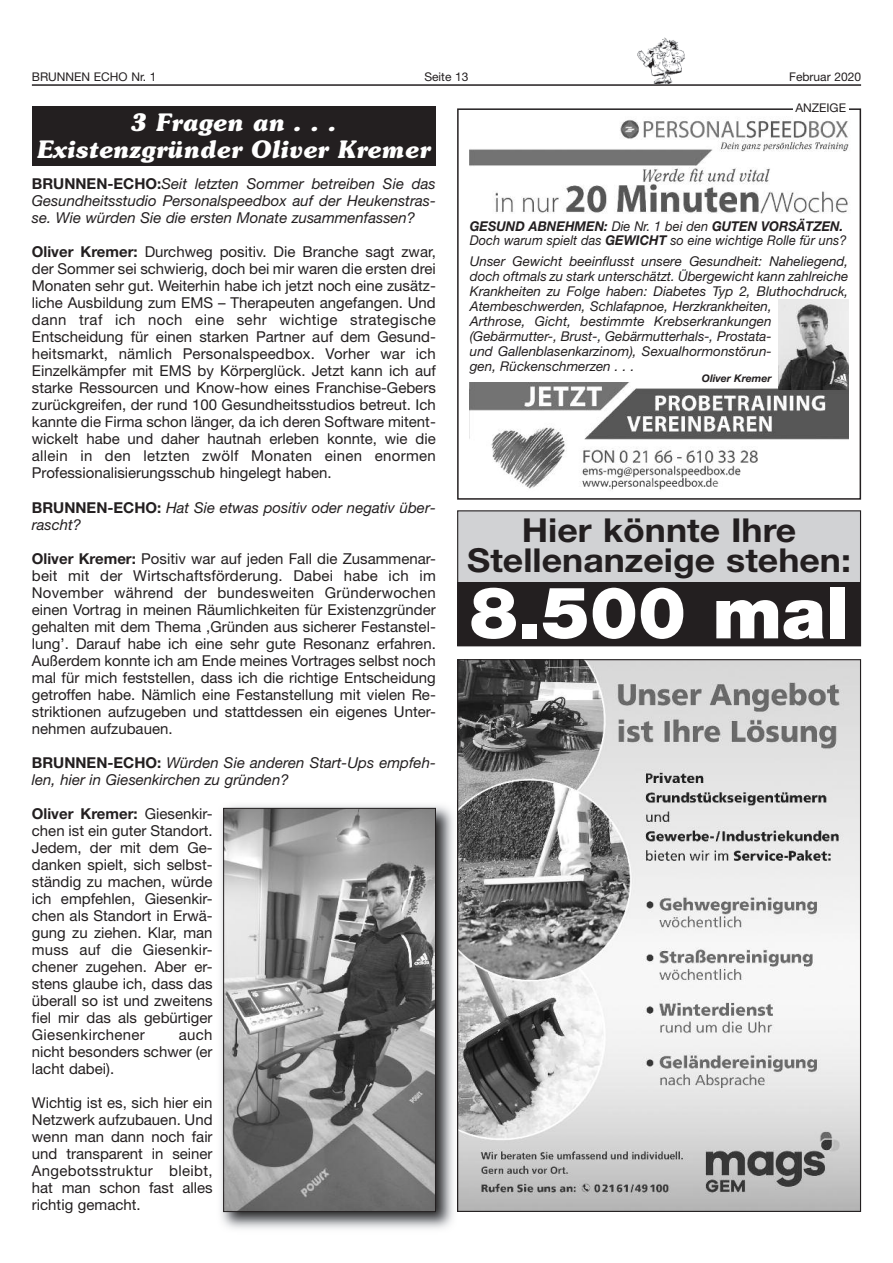
<style>
.page{position:relative;width:893px;height:1263px;background:#fff}
.page>*{position:absolute;margin:0;border:0;box-sizing:border-box;transform-origin:0 0}
.t1{font:900 72px "Helvetica Neue";color:#fff}
.t2{font:700 33px/30px "Helvetica Neue";color:#231f20;text-align:center;scale:1.08 1}
.t3{font:italic 700 24px/27px "Souvenir";color:#fff;text-align:center;scale:.95 1}
.t4{font:15px/17px "Helvetica Neue";color:#231f20;text-align:justify}
.t5{font:italic 15px/17px "Helvetica Neue";color:#231f20}
.t6{font:italic 13.5px/15px "Helvetica Neue";color:#231f20}
.t7{font:italic 13.5px/14.2px "Helvetica Neue";color:#231f20;scale:.95 1}
.t8{font:12px "Helvetica Neue";color:#231f20}
.t9{font:italic 700 10.5px "Helvetica Neue";color:#231f20}
.s1{font-weight:700;font-style:normal}
.s2{font-weight:700}
</style>
<div class="page">
<hr style="left:32px;top:84px;width:829px;height:2px;background:#231f20">
<img style="left:459px;top:661px;width:400px;height:549px">
<img style="left:637px;top:37px;width:48px;height:46px">
<div style="left:32px;top:106px;width:404px;height:60px;background:#231f20"></div>
<div style="left:458px;top:511px;width:402px;height:135px;background:#d1d2d4"></div>
<div style="left:457px;top:583px;width:404px;height:63px;background:#231f20"></div>
<div style="left:457px;top:108px;width:404px;height:392px;border:2px solid #231f20"></div>
<img style="left:470px;top:119px;width:380px;height:94px">
<div style="left:793px;top:102px;width:55px;height:17px;background:#fff"></div>
<img style="left:470px;top:383px;width:378px;height:107px">
<img style="left:778px;top:300px;width:70px;height:89px">
<img style="left:221px;top:805px;width:233px;height:424px">
<img style="left:457px;top:801px;width:2px;height:411px">
<img style="left:225px;top:810px;width:209px;height:400px">
<div style="left:223px;top:808px;width:213px;height:404px;border:1px solid #231f20"></div>
<p class="t8" style="left:32px;top:72px;width:126px">BRUNNEN ECHO Nr. 1</p>
<p class="t8" style="left:424px;top:72px;width:46px">Seite 13</p>
<p class="t8" style="left:789px;top:72px;width:73px">Februar 2020</p>
<h3 class="t3" style="left:37px;top:111px;width:415px">3 Fragen an . . .<br>Existenzgründer Oliver Kremer</h3>
<p class="t5" style="left:32px;top:177px;width:405px;text-align:justify"><span class="s1">BRUNNEN-ECHO:</span>Seit letzten Sommer betreiben Sie das Gesundheitsstudio Personalspeedbox auf der Heukenstras&shy;se. Wie würden Sie die ersten Monate zusammenfassen?</p>
<p class="t4" style="left:32px;top:245px;width:405px"><span class="s2">Oliver Kremer:</span> Durchweg positiv. Die Branche sagt zwar, der Sommer sei schwierig, doch bei mir waren die ersten drei Monaten sehr gut. Weiterhin habe ich jetzt noch eine zusätz&shy;liche Ausbildung zum EMS – Therapeuten angefangen. Und dann traf ich noch eine sehr wichtige strategische Entscheidung für einen starken Partner auf dem Gesund&shy;heitsmarkt, nämlich Personalspeedbox. Vorher war ich Einzelkämpfer mit EMS by Körperglück. Jetzt kann ich auf starke Ressourcen und Know-how eines Franchise-Gebers zurückgreifen, der rund 100 Gesundheitsstudios betreut. Ich kannte die Firma schon länger, da ich deren Software mitent&shy;wickelt habe und daher hautnah erleben konnte, wie die allein in den letzten zwölf Monaten einen enormen Professionalisierungsschub hingelegt haben.</p>
<p class="t5" style="left:32px;top:500px;width:405px"><span class="s1">BRUNNEN-ECHO:</span> Hat Sie etwas positiv oder negativ über&shy;rascht?</p>
<p class="t4" style="left:32px;top:551px;width:405px"><span class="s2">Oliver Kremer:</span> Positiv war auf jeden Fall die Zusammenar&shy;beit mit der Wirtschaftsförderung. Dabei habe ich im November während der bundesweiten Gründerwochen einen Vortrag in meinen Räumlichkeiten für Existenzgründer gehalten mit dem Thema ‚Gründen aus sicherer Festanstel&shy;lung’. Darauf habe ich eine sehr gute Resonanz erfahren.<br>Außerdem konnte ich am Ende meines Vortrages selbst noch mal für mich feststellen, dass ich die richtige Entscheidung getroffen habe. Nämlich eine Festanstellung mit vielen Re&shy;striktionen aufzugeben und stattdessen ein eigenes Unter&shy;nehmen aufzubauen.</p>
<p class="t5" style="left:32px;top:755px;width:405px"><span class="s1">BRUNNEN-ECHO:</span> Würden Sie anderen Start-Ups empfeh&shy;len, hier in Giesenkirchen zu gründen?</p>
<p class="t4" style="left:32px;top:806px;width:182px"><span class="s2">Oliver Kremer:</span> Giesenkir&shy;chen ist ein guter Standort.<br>Jedem, der mit dem Ge&shy;danken spielt, sich selbst&shy;ständig zu machen, würde ich empfehlen, Giesenkir&shy;chen als Standort in Erwä&shy;gung zu ziehen. Klar, man muss auf die Giesenkir&shy;chener zugehen. Aber er&shy;stens glaube ich, dass das überall so ist und zweitens fiel mir das als gebürtiger Giesenkirchener</p>
<p class="t8" style="left:795px;top:104px;width:52px">ANZEIGE</p>
<p class="t7" style="left:470px;top:220px;width:398px"><span class="s2">GESUND ABNEHMEN:</span> Die Nr. 1 bei den <span class="s2">GUTEN VORSÄTZEN.<br></span>Doch warum spielt das <span class="s2">GEWICHT</span> so eine wichtige Rolle für uns?</p>
<p class="t6" style="left:470px;top:255px;width:380px">Unser Gewicht beeinflusst unsere Gesundheit: Naheliegend, doch oftmals zu stark unterschätzt. Übergewicht kann zahlreiche Krankheiten zu Folge haben: Diabetes Typ 2, Bluthochdruck, Atembeschwerden, Schlafapnoe, Herzkrankheiten,<br>Arthrose, Gicht, bestimmte Krebserkrankungen (Gebärmutter-, Brust-, Gebärmutterhals-, Prostata-<br>und Gallenblasenkarzinom), Sexualhormonstörun-<br>gen, Rückenschmerzen . . .</p>
<p class="t9" style="left:702px;top:374px;width:71px">Oliver Kremer</p>
<h2 class="t2" style="left:467px;top:519px;width:357px">Hier könnte Ihre<br>Stellenanzeige stehen:</h2>
<h1 class="t1" style="left:470px;top:587px;width:380px">8.500 mal</h1>
<p class="t4" style="left:32px;top:1027px;width:182px;text-indent:147px">auch nicht besonders schwer (er lacht dabei).</p>
<p class="t4" style="left:32px;top:1095px;width:182px">Wichtig ist es, sich hier ein Netzwerk aufzubauen. Und wenn man dann noch fair und transparent in seiner Angebotsstruktur bleibt, hat man schon fast alles richtig gemacht.</p>
</div>
